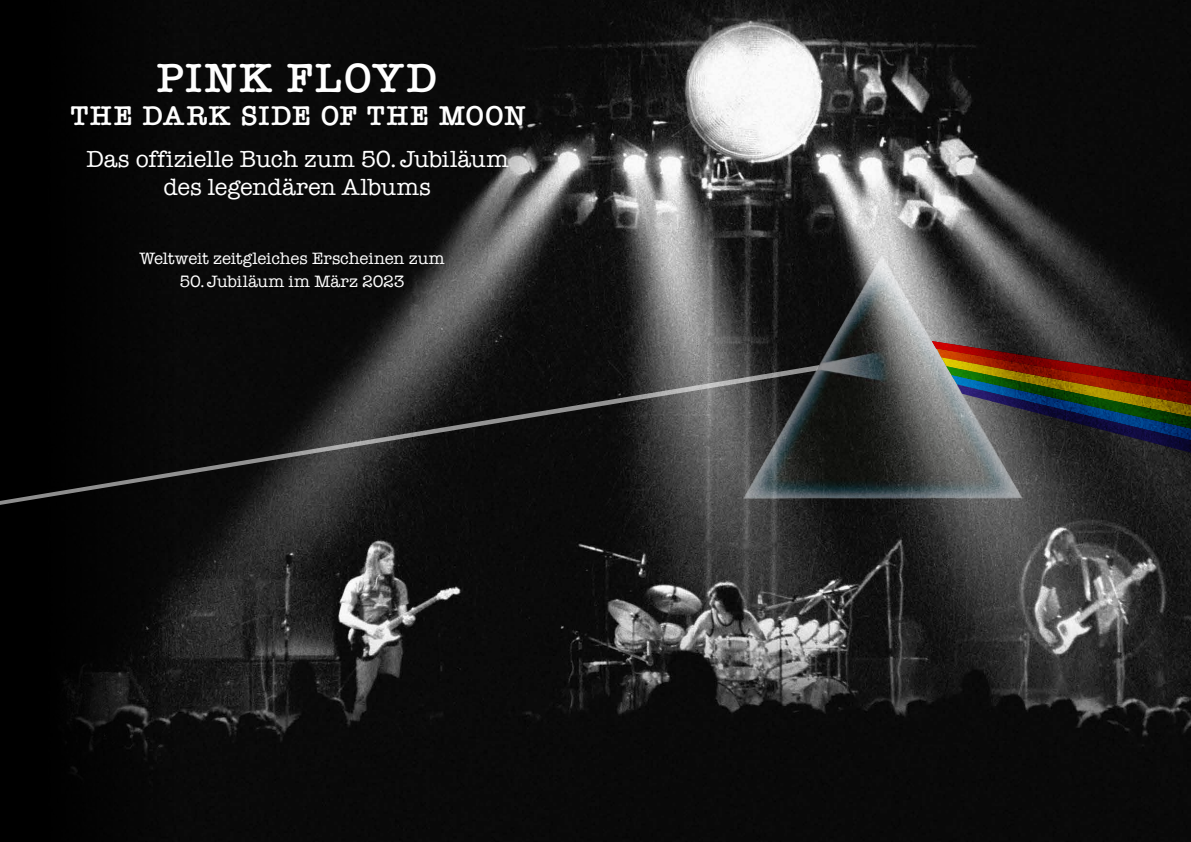
<style>
.page{position:relative;width:1191px;height:842px;background:#fff}
.page>*{position:absolute;margin:0;border:0;box-sizing:border-box;transform-origin:0 0}
.t1{font:600 42px "American Typewriter";letter-spacing:.06em;color:#fff}
.t2{font:600 28px "American Typewriter";letter-spacing:.055em;color:#fff}
.t3{font:24px/28px "American Typewriter";letter-spacing:-.005em;color:#fff;text-align:center}
.t4{font:17px/23px "American Typewriter";letter-spacing:-.005em;color:#fff;text-align:center}
</style>
<div class="page">
<div style="left:0;top:0;width:31px;height:842px;background:#000"></div>
<img style="left:31px;top:0;width:1160px;height:842px">
<svg style="left:0;top:365px;width:710px;height:152px;background:#1a1a1a"></svg>
<div style="left:710px;top:223px;width:345px;height:313px;background:#000;opacity:.75"></div>
<img style="left:737px;top:250px;width:290px;height:253px">
<svg style="left:931px;top:341px;width:260px;height:171px;background:#48403a"></svg>
<h1 class="t1" style="left:157px;top:46px;width:282px">PINK FLOYD</h1>
<h2 class="t2" style="left:71px;top:94px;width:456px">THE DARK SIDE OF THE MOON</h2>
<h3 class="t3" style="left:87px;top:144px;width:423px">Das offizielle Buch zum 50.Jubiläum des legendären Albums</h3>
<p class="t4" style="left:139px;top:246px;width:307px">Weltweit zeitgleiches Erscheinen zum<br>50.Jubiläum im März 2023</p>
</div>
